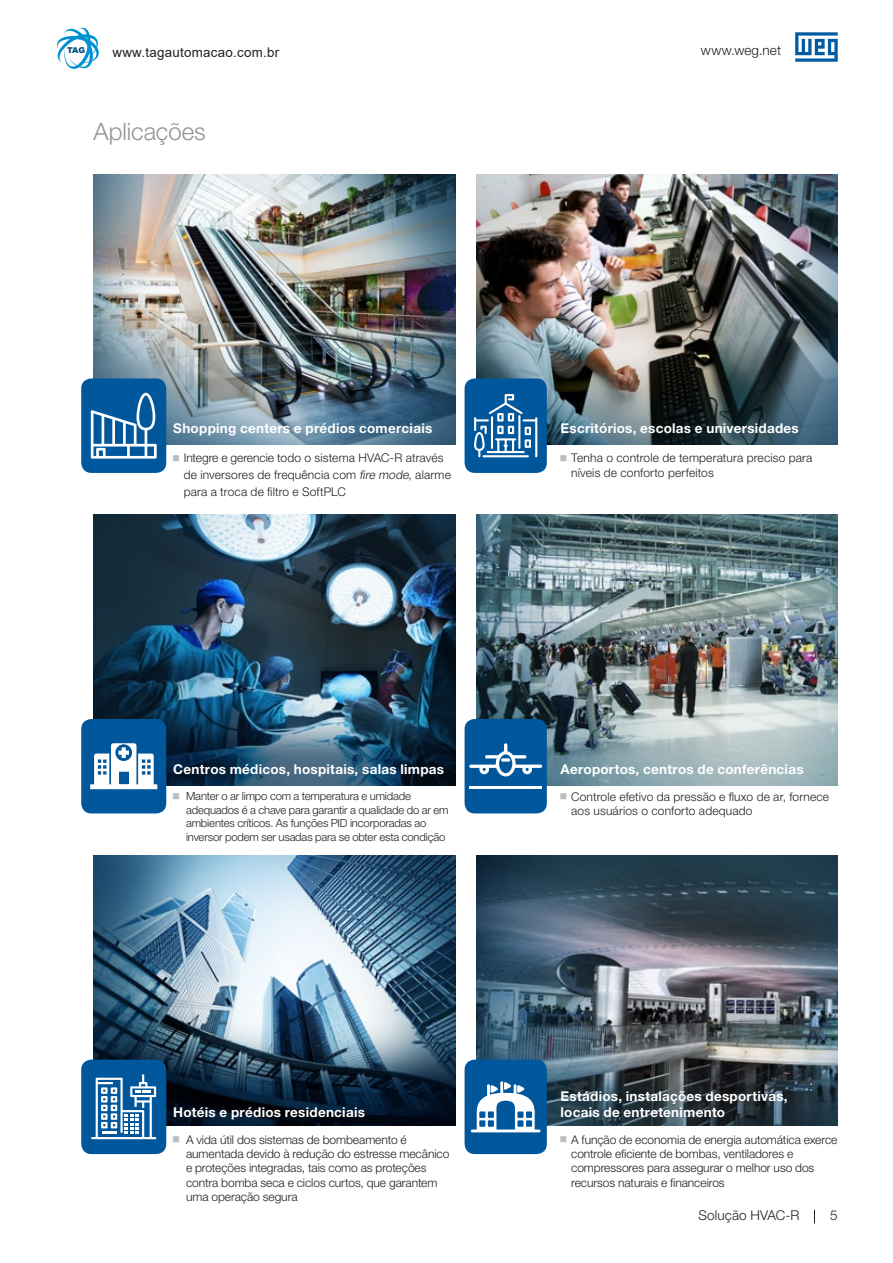
<style>
.page{position:relative;width:893px;height:1263px;background:#fff}
.page>*{position:absolute;margin:0;border:0;box-sizing:border-box;transform-origin:0 0}
.t1{font:300 24px "Helvetica Neue LT Pro";color:#939598}
.t2{font:700 13.5px/16.2px "Helvetica Neue LT Pro";letter-spacing:.02em;color:#fff}
.t3{font:300 13.5px "Helvetica Neue LT Pro";letter-spacing:.01em;color:#231f20}
.t4{font:13.35px "Arial";letter-spacing:.02em;color:#231f20}
.t5{font:300 12px/14.4px "Helvetica Neue LT Pro";letter-spacing:-.005em;color:#231f20}
.t6{font:300 12px/14.4px "Helvetica Neue LT Pro";letter-spacing:.015em;color:#231f20}
.t7{font:300 11.25px/13.5px "Helvetica Neue LT Pro";letter-spacing:-.015em;color:#231f20}
.t8{font:900 8.1px "Arial";color:#024f80}
.s1{font-style:italic}
</style>
<div class="page">
<svg style="left:795px;top:32px;width:43px;height:30px"></svg>
<svg style="left:814px;top:1210px;width:1px;height:13px"></svg>
<img style="left:476px;top:174px;width:362px;height:271px">
<img style="left:476px;top:514px;width:362px;height:271px">
<img style="left:476px;top:855px;width:362px;height:271px">
<img style="left:94px;top:174px;width:361px;height:271px">
<img style="left:94px;top:514px;width:361px;height:271px">
<img style="left:94px;top:855px;width:361px;height:271px">
<div style="left:465px;top:378px;width:82px;height:95px;background:#00579c;border-radius:10px"></div>
<div style="left:465px;top:719px;width:82px;height:94px;background:#00579c;border-radius:10px"></div>
<div style="left:465px;top:1059px;width:82px;height:95px;background:#00579c;border-radius:10px"></div>
<div style="left:81px;top:378px;width:85px;height:95px;background:#00579c;border-radius:10px"></div>
<div style="left:81px;top:719px;width:85px;height:94px;background:#00579c;border-radius:10px"></div>
<div style="left:81px;top:1059px;width:85px;height:95px;background:#00579c;border-radius:10px"></div>
<svg style="left:90px;top:743px;width:67px;height:46px"></svg>
<svg style="left:91px;top:393px;width:66px;height:66px"></svg>
<svg style="left:474px;top:394px;width:63px;height:63px"></svg>
<svg style="left:469px;top:743px;width:73px;height:33px"></svg>
<hr style="left:469px;top:787px;width:73px;height:2px;background:#fff">
<svg style="left:91px;top:1074px;width:65px;height:65px"></svg>
<svg style="left:471px;top:1081px;width:69px;height:51px"></svg>
<svg style="left:57px;top:27px;width:42px;height:42px"></svg>
<p class="t8" style="left:67px;top:44px;width:20px">TAG</p>
<p class="t4" style="left:113px;top:43px;width:168px">www.tagautomacao.com.br</p>
<h1 class="t1" style="left:94px;top:117px;width:114px">Aplicações</h1>
<p class="t3" style="left:701px;top:42px;width:82px">www.weg.net</p>
<p class="t2" style="left:173px;top:420px;width:261px">Shopping centers e prédios comerciais</p>
<p class="t2" style="left:561px;top:420px;width:240px">Escritórios, escolas e universidades</p>
<p class="t5" style="left:184px;top:449px;width:269px;line-height:17px">Integre e gerencie todo o sistema HVAC-R através de inversores de frequência com <span class="s1">fire mode</span>, alarme para a troca de filtro e SoftPLC</p>
<p class="t6" style="left:571px;top:451px;width:243px">Tenha o controle de temperatura preciso para níveis de conforto perfeitos</p>
<p class="t2" style="left:173px;top:760px;width:272px">Centros médicos, hospitais, salas limpas</p>
<p class="t2" style="left:561px;top:760px;width:244px">Aeroportos, centros de conferências</p>
<p class="t7" style="left:186px;top:789px;width:264px">Manter o ar limpo com a temperatura e umidade adequados é a chave para garantir a qualidade do ar em ambientes críticos. As funções PID incorporadas ao inversor podem ser usadas para se obter esta condição</p>
<p class="t6" style="left:571px;top:789px;width:259px">Controle efetivo da pressão e fluxo de ar, fornece aos usuários o conforto adequado</p>
<p class="t2" style="left:173px;top:1103px;width:193px">Hotéis e prédios residenciais</p>
<p class="t2" style="left:561px;top:1087px;width:228px">Estádios, instalações desportivas, locais de entretenimento</p>
<p class="t5" style="left:186px;top:1132px;width:265px">A vida útil dos sistemas de bombeamento é aumentada devido à redução do estresse mecânico e proteções integradas, tais como as proteções contra bomba seca e ciclos curtos, que garantem uma operação segura</p>
<p class="t5" style="left:571px;top:1132px;width:268px">A função de economia de energia automática exerce controle eficiente de bombas, ventiladores e compressores para assegurar o melhor uso dos recursos naturais e financeiros</p>
<p class="t3" style="left:698px;top:1207px;width:103px">Solução HVAC-R</p>
<p class="t3" style="left:830px;top:1207px;width:9px">5</p>
</div>
